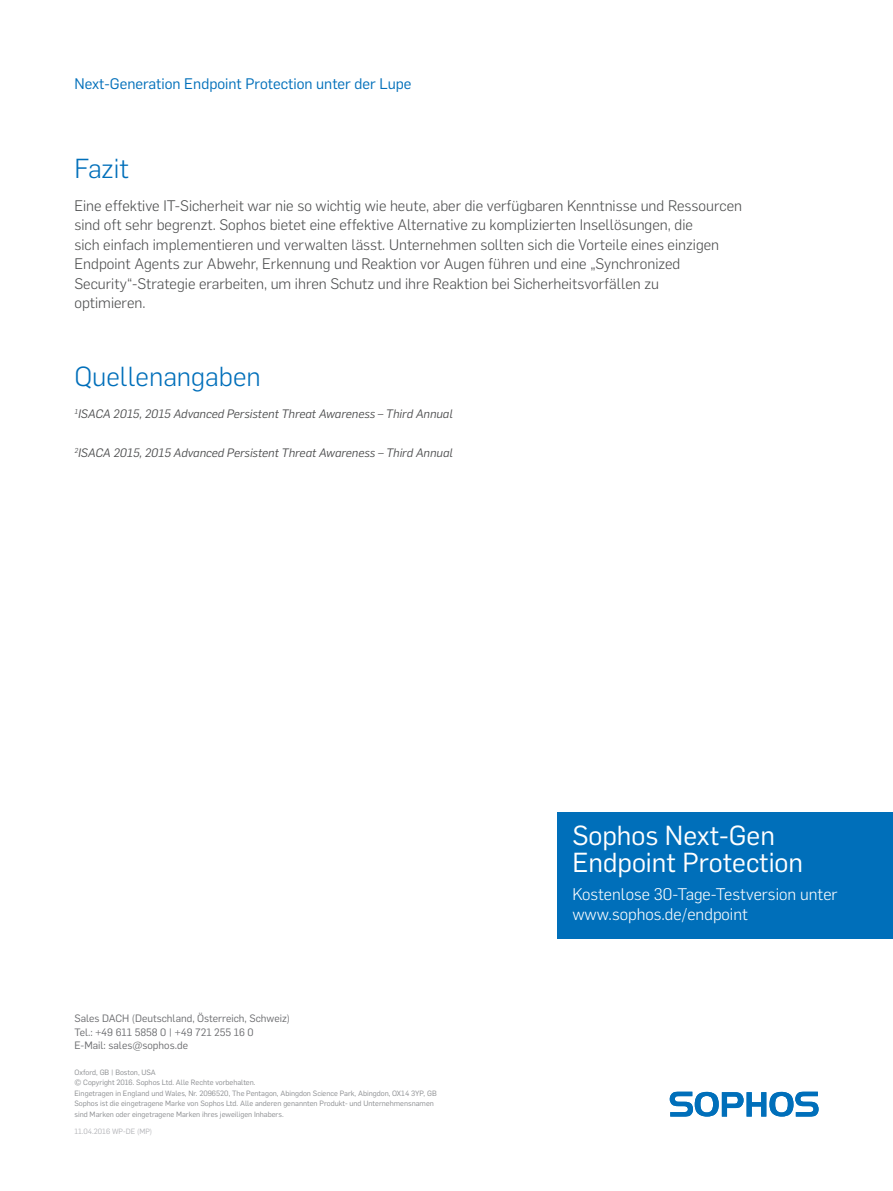
<style>
.page{position:relative;width:893px;height:1191px;background:#fff}
.page>*{position:absolute;margin:0;border:0;box-sizing:border-box;transform-origin:0 0}
.Call_to_Action{font:27px/27px "Flama";color:#fff}
.Subhead_1{font:300 27px "Flama";color:#006fba}
.URL_Line{font:300 16.5px/19.5px "Flama";color:#fff}
.Subhead_1-2{font:300 15px/19.5px "Flama";color:#4b4c4d}
.t1{font:15px "Flama";color:#006fba}
.Body_Copy{font:italic 12px "Flama";color:#4b4c4d}
.t2{font:10.5px/13.5px "Flama";color:#6c6d70}
.t3{font:7.5px/10.5px "Flama";color:#8a8c8f}
.t4{font:7.5px "Flama";color:#b2b3b7}
</style>
<div class="page">
<svg style="left:670px;top:1091px;width:149px;height:25px"></svg>
<div style="left:557px;top:812px;width:336px;height:127px;background:#006fba"></div>
<p class="t1" style="left:74px;top:73px;width:339px">Next-Generation Endpoint Protection unter der Lupe</p>
<p class="Subhead_1" style="left:74px;top:150px;width:56px">Fazit</p>
<p class="Subhead_1-2" style="left:74px;top:195px;width:669px">Eine effektive IT-Sicherheit war nie so wichtig wie heute, aber die verfügbaren Kenntnisse und Ressourcen sind oft sehr begrenzt. Sophos bietet eine effektive Alternative zu komplizierten Insellösungen, die<br>sich einfach implementieren und verwalten lässt. Unternehmen sollten sich die Vorteile eines einzigen Endpoint Agents zur Abwehr, Erkennung und Reaktion vor Augen führen und eine „Synchronized Security“-Strategie erarbeiten, um ihren Schutz und ihre Reaktion bei Sicherheitsvorfällen zu<br>optimieren.</p>
<p class="Subhead_1" style="left:74px;top:358px;width:188px">Quellenangaben</p>
<p class="Body_Copy" style="left:74px;top:406px;width:380px"><sup>1</sup>ISACA 2015, 2015 Advanced Persistent Threat Awareness – Third Annual</p>
<p class="Body_Copy" style="left:74px;top:445px;width:380px"><sup>2</sup>ISACA 2015, 2015 Advanced Persistent Threat Awareness – Third Annual</p>
<p class="t2" style="left:74px;top:1011px;width:217px">Sales DACH (Deutschland, Österreich, Schweiz)<br>Tel.: +49 611 5858 0 | +49 721 255 16 0<br>E-Mail: sales@sophos.de</p>
<p class="t3" style="left:75px;top:1066px;width:364px">Oxford, GB | Boston, USA<br>© Copyright 2016. Sophos Ltd. Alle Rechte vorbehalten.<br>Eingetragen in England und Wales, Nr. 2096520, The Pentagon, Abingdon Science Park, Abingdon, OX14 3YP, GB Sophos ist die eingetragene Marke von Sophos Ltd. Alle anderen genannten Produkt- und Unternehmensnamen sind Marken oder eingetragene Marken ihres jeweiligen Inhabers.</p>
<p class="t4" style="left:74px;top:1126px;width:79px">11.04.2016 WP-DE (MP)</p>
<p class="Call_to_Action" style="left:572px;top:820px;width:232px">Sophos Next-Gen<br>Endpoint Protection</p>
<p class="URL_Line" style="left:572px;top:883px;width:267px">Kostenlose 30-Tage-Testversion unter www.sophos.de/endpoint</p>
</div>
